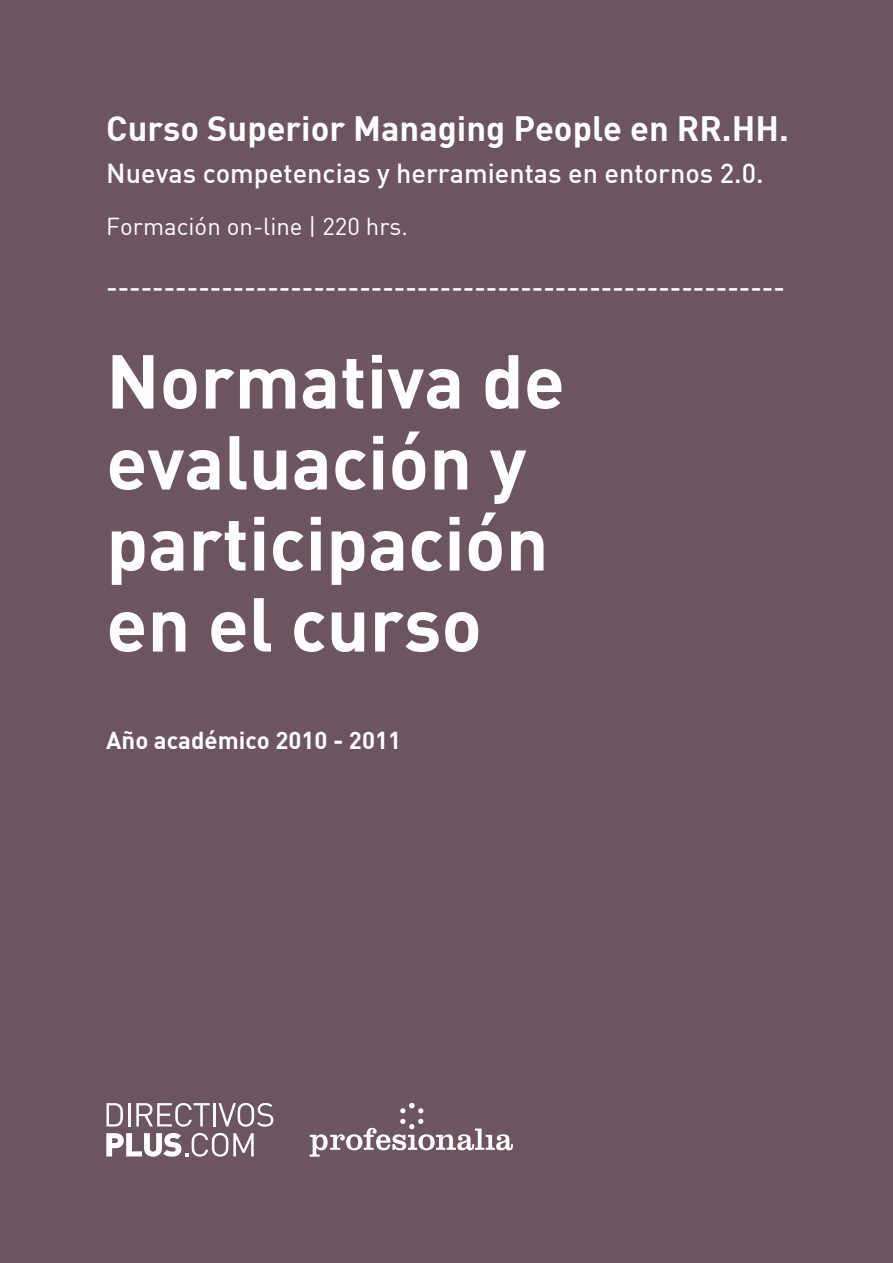
<style>
.page{position:relative;width:893px;height:1263px;background:#6c5461}
.page>*{position:absolute;margin:0;border:0;box-sizing:border-box;transform-origin:0 0}
.t1{font:75px/81px "DIN Bold";color:#fff}
.t2{font:34.5px "DIN Bold";color:#fff}
.t3{font:27px "DIN Medium";color:#fff}
.t4{font:24px "DIN";color:#fff}
.t5{font:24px "DIN Bold";color:#fff}
</style>
<div class="page">
<svg style="left:106px;top:1133px;width:148px;height:24px"></svg>
<svg style="left:107px;top:1103px;width:16px;height:23px"></svg>
<hr style="left:128px;top:1103px;width:2px;height:23px;background:#fff">
<svg style="left:136px;top:1103px;width:74px;height:24px"></svg>
<hr style="left:213px;top:1103px;width:3px;height:23px;background:#fff">
<svg style="left:218px;top:1103px;width:55px;height:24px"></svg>
<svg style="left:310px;top:1103px;width:203px;height:54px"></svg>
<p class="t2" style="left:106px;top:106px;width:684px">Curso Superior Managing People en RR.HH.</p>
<p class="t3" style="left:106px;top:156px;width:659px">Nuevas competencias y herramientas en entornos 2.0.</p>
<p class="t4" style="left:106px;top:211px;width:303px">Formación on-line | 220 hrs.</p>
<p class="t3" style="left:106px;top:270px;width:680px">-----------------------------------------------------------</p>
<p class="t1" style="left:106px;top:338px;width:460px">Normativa de evaluación y</p>
<p class="t1" style="left:106px;top:500px;width:444px">participación</p>
<p class="t1" style="left:106px;top:581px;width:377px">en el curso</p>
<p class="t5" style="left:106px;top:725px;width:296px">Año académico 2010 - 2011</p>
</div>
